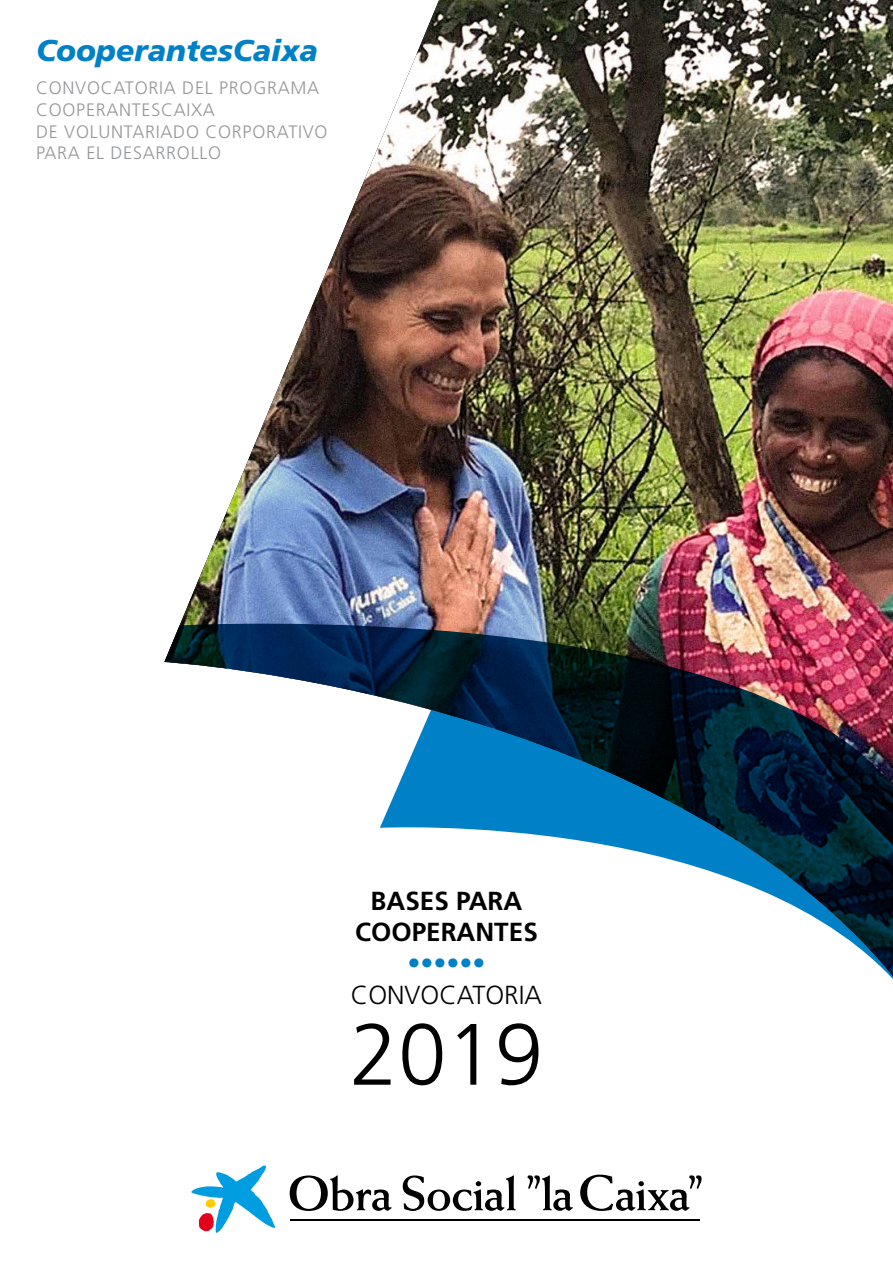
<style>
.page{position:relative;width:893px;height:1263px;background:#fff}
.page>*{position:absolute;margin:0;border:0;box-sizing:border-box;transform-origin:0 0}
.t1{font:300 87px "Frutiger";color:#000}
.t2{font:italic 900 30px "La Caixa Frutiger";color:#0081c7}
.t3{font:700 26.1px/31.3px "Frutiger";color:#000;text-align:center}
.t4{font:300 26.1px "Frutiger";color:#000}
.t5{font:700 26.1px "Frutiger";color:#0081c7}
.t6{font:300 18px/21.6px "Frutiger";letter-spacing:.04em;color:#969799}
</style>
<div class="page">
<svg style="left:191px;top:1165px;width:84px;height:68px"></svg>
<hr style="left:290px;top:1220px;width:410px;height:1px;background:#000">
<hr style="left:290px;top:1219px;width:410px;height:1px;background:#000">
<svg style="left:527px;top:1175px;width:46px;height:36px"></svg>
<svg style="left:580px;top:1174px;width:122px;height:37px"></svg>
<svg style="left:290px;top:1175px;width:102px;height:36px"></svg>
<svg style="left:403px;top:1175px;width:113px;height:36px"></svg>
<img style="left:181px;top:0;width:712px;height:622px">
<svg style="left:164px;top:622px;width:729px;height:357px"></svg>
<h2 class="t2" style="left:36px;top:32px;width:283px">CooperantesCaixa</h2>
<p class="t6" style="left:36px;top:78px;width:293px">CONVOCATORIA DEL PROGRAMA<br>COOPERANTESCAIXA<br>DE VOLUNTARIADO CORPORATIVO<br>PARA EL DESARROLLO</p>
<h3 class="t3" style="left:355px;top:885px;width:184px">BASES PARA<br>COOPERANTES</h3>
<h3 class="t5" style="left:407px;top:948px;width:80px">••••••</h3>
<h3 class="t4" style="left:351px;top:980px;width:193px">CONVOCATORIA</h3>
<h1 class="t1" style="left:350px;top:1005px;width:195px">2019</h1>
</div>
